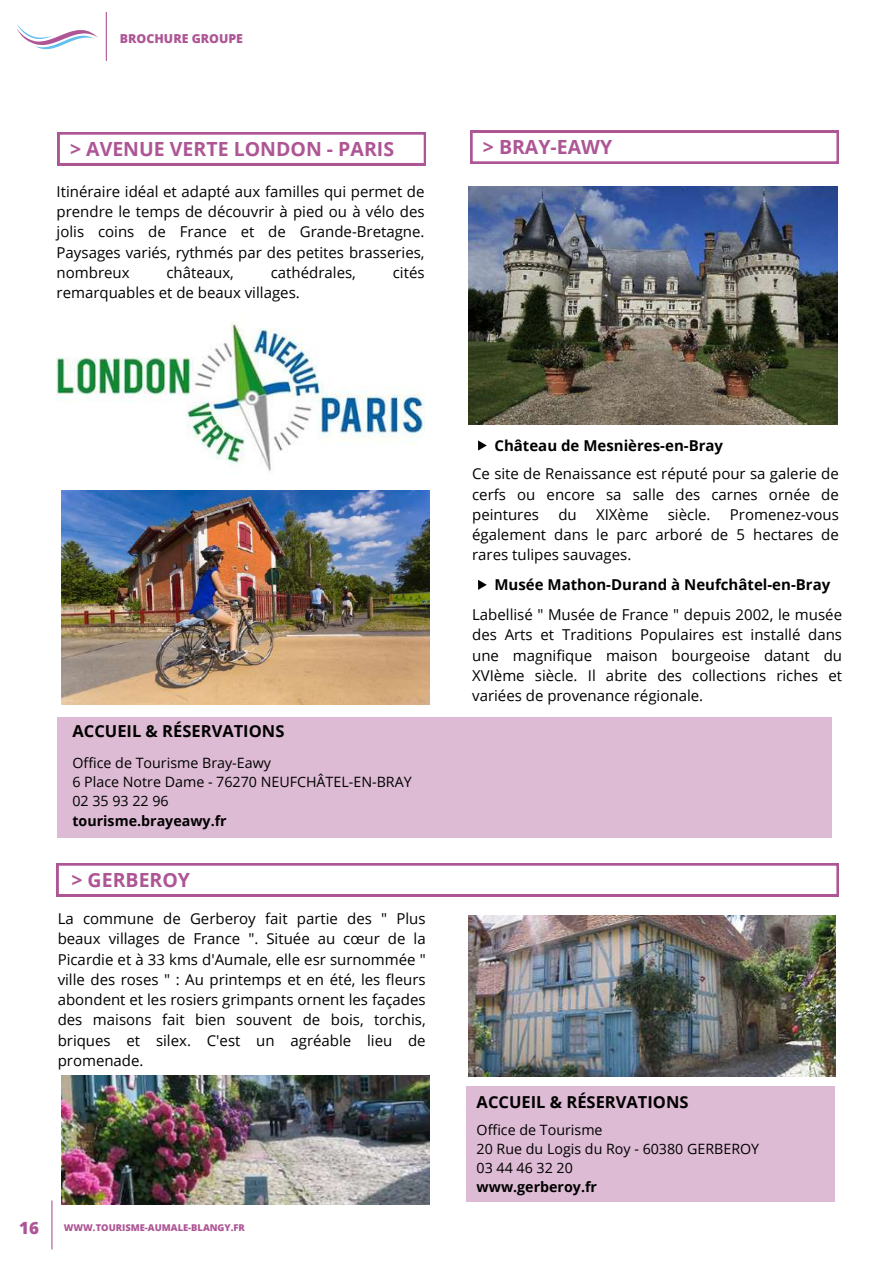
<style>
.page{position:relative;width:893px;height:1264px;background:#fff}
.page>*{position:absolute;margin:0;border:0;box-sizing:border-box;transform-origin:0 0}
.t1{font:700 19.5px "Open Sans";color:#ae5695}
.t2{font:800 16.8px "Open Sans";color:#ae5695}
.t3{font:700 16.5px "Open Sans";color:#000}
.t4{font:15px/20.2px "Open Sans";color:#000;text-align:justify}
.t5{font:700 15px "Open Sans";color:#000}
.t6{font:14.25px/19.2px "Open Sans";color:#000}
.t7{font:700 14.25px "Open Sans";color:#000}
.t8{font:800 12.3px "Open Sans";color:#ae5695}
.t9{font:800 9.3px "Open Sans";color:#ae5695}
</style>
<div class="page">
<svg style="left:58px;top:132px;width:368px;height:33px"></svg>
<svg style="left:470px;top:131px;width:368px;height:32px"></svg>
<div style="left:57px;top:717px;width:774px;height:121px;background:#debbd4"></div>
<img style="left:61px;top:490px;width:368px;height:214px">
<img style="left:57px;top:321px;width:367px;height:150px">
<svg style="left:478px;top:440px;width:9px;height:10px"></svg>
<img style="left:469px;top:186px;width:368px;height:238px">
<svg style="left:478px;top:580px;width:9px;height:10px"></svg>
<svg style="left:57px;top:863px;width:781px;height:33px"></svg>
<img style="left:61px;top:1075px;width:368px;height:129px">
<img style="left:468px;top:915px;width:367px;height:161px">
<svg style="left:17px;top:24px;width:81px;height:25px"></svg>
<hr style="left:106px;top:12px;width:1px;height:49px;background:#ae5695">
<hr style="left:51px;top:1200px;width:1px;height:49px;background:#ae5695">
<div style="left:466px;top:1085px;width:368px;height:116px;background:#debbd4"></div>
<p class="t8" style="left:120px;top:30px;width:125px">BROCHURE GROUPE</p>
<h1 class="t1" style="left:70px;top:135px;width:325px">&gt; AVENUE VERTE LONDON - PARIS</h1>
<h1 class="t1" style="left:483px;top:133px;width:131px">&gt; BRAY-EAWY</h1>
<p class="t4" style="left:57px;top:181px;width:369px">Itinéraire idéal et adapté aux familles qui permet de prendre le temps de découvrir à pied ou à vélo des jolis coins de France et de Grande-Bretagne.<br>Paysages variés, rythmés par des petites brasseries, nombreux</p>
<p class="t4" style="left:166px;top:262px;width:69px">châteaux,</p>
<p class="t4" style="left:271px;top:262px;width:87px">cathédrales,</p>
<p class="t4" style="left:393px;top:262px;width:33px">cités</p>
<p class="t4" style="left:57px;top:282px;width:245px">remarquables et de beaux villages.</p>
<p class="t5" style="left:494px;top:435px;width:230px">Château de Mesnières-en-Bray</p>
<p class="t4" style="left:472px;top:463px;width:368px">Ce site de Renaissance est réputé pour sa galerie de cerfs ou encore sa salle des carnes ornée de peintures</p>
<p class="t4" style="left:558px;top:504px;width:20px">du</p>
<p class="t4" style="left:596px;top:504px;width:54px">XIXème</p>
<p class="t4" style="left:667px;top:504px;width:44px">siècle.</p>
<p class="t4" style="left:472px;top:504px;width:368px;text-indent:258px">Promenez-vous également dans le parc arboré de 5 hectares de rares tulipes sauvages.</p>
<p class="t5" style="left:494px;top:574px;width:337px">Musée Mathon-Durand à Neufchâtel-en-Bray</p>
<p class="t3" style="left:72px;top:719px;width:213px">ACCUEIL &amp; RÉSERVATIONS</p>
<p class="t6" style="left:72px;top:753px;width:341px">Office de Tourisme Bray-Eawy<br>6 Place Notre Dame - 76270 NEUFCHÂTEL-EN-BRAY<br>02 35 93 22 96</p>
<p class="t7" style="left:72px;top:810px;width:156px">tourisme.brayeawy.fr</p>
<h1 class="t1" style="left:71px;top:865px;width:120px">&gt; GERBEROY</h1>
<p class="t4" style="left:58px;top:908px;width:369px">La commune de Gerberoy fait partie des " Plus beaux villages de France ". Située au cœur de la Picardie et à 33 kms d'Aumale, elle esr surnommée " ville des roses " : Au printemps et en été, les fleurs abondent et les rosiers grimpants ornent les façades des maisons fait bien souvent de bois, torchis, briques et silex. C'est un agréable lieu de promenade.</p>
<p class="t2" style="left:19px;top:1215px;width:21px">16</p>
<p class="t9" style="left:64px;top:1221px;width:183px">WWW.TOURISME-AUMALE-BLANGY.FR</p>
<p class="t4" style="left:472px;top:604px;width:371px">Labellisé " Musée de France " depuis 2002, le musée des Arts et Traditions Populaires est installé dans une magnifique maison bourgeoise datant du XVIème siècle. Il abrite des collections riches et variées de provenance régionale.</p>
<p class="t3" style="left:476px;top:1090px;width:213px">ACCUEIL &amp; RÉSERVATIONS</p>
<p class="t6" style="left:476px;top:1119px;width:284px">Office de Tourisme<br>20 Rue du Logis du Roy - 60380 GERBEROY<br>03 44 46 32 20</p>
<p class="t7" style="left:476px;top:1177px;width:122px">www.gerberoy.fr</p>
</div>
